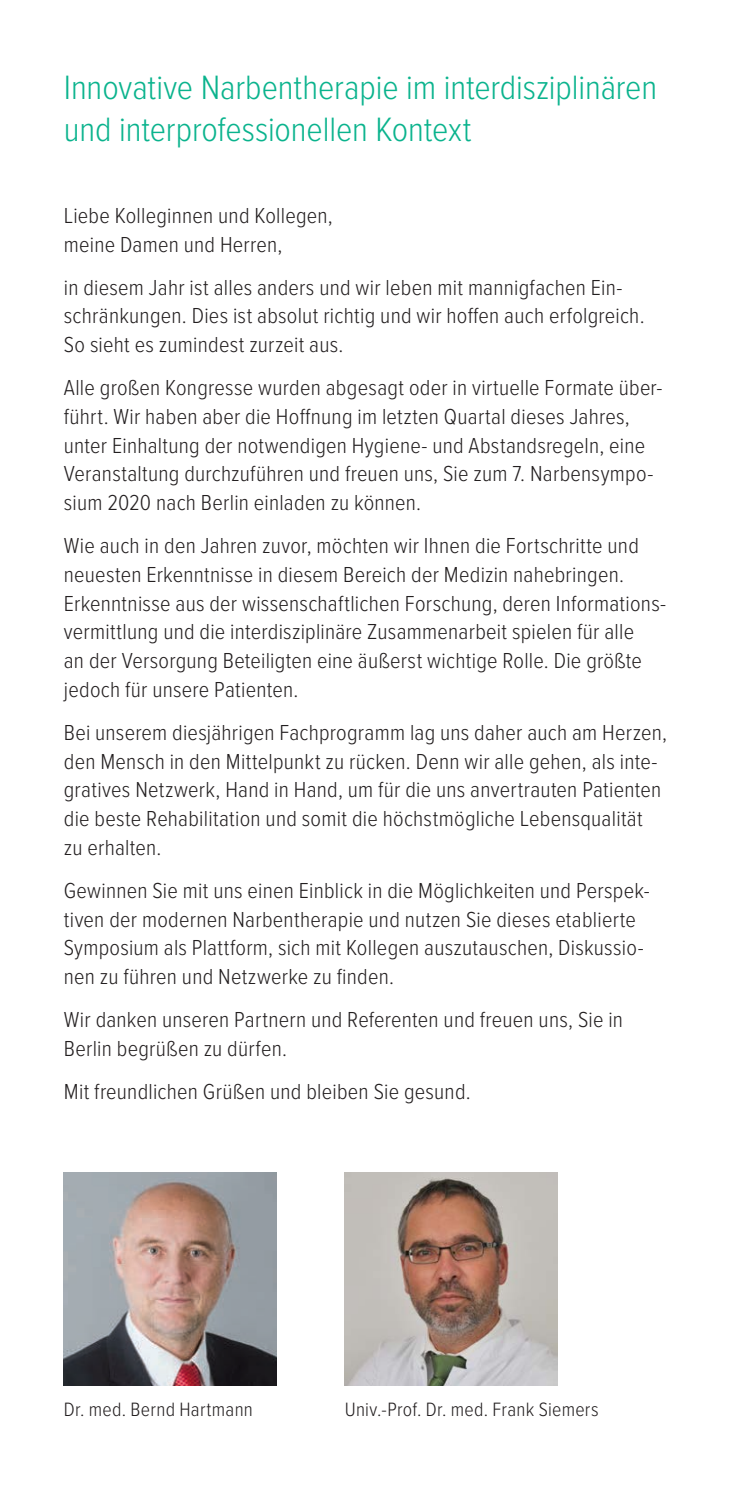
<style>
.page{position:relative;width:745px;height:1489px;background:#fff}
.page>*{position:absolute;margin:0;border:0;box-sizing:border-box;transform-origin:0 0}
.t1{font:300 35px/42.5px "Proxima Nova Cond";letter-spacing:-.005em;color:#0ab38d}
.t2{font:300 22.5px/28.8px "Proxima Nova Cond";letter-spacing:.01em;color:#231f20}
.t3{font:300 20px "Proxima Nova Cond";letter-spacing:.015em;color:#231f20}
</style>
<div class="page">
<img style="left:64px;top:1172px;width:212px;height:213px">
<img style="left:344px;top:1172px;width:213px;height:213px">
<h1 class="t1" style="left:64px;top:64px;width:594px">Innovative Narbentherapie im interdisziplinären und interprofessionellen Kontext</h1>
<p class="t2" style="left:64px;top:200px;width:270px">Liebe Kolleginnen und Kollegen, meine Damen und Herren,</p>
<p class="t2" style="left:64px;top:271px;width:582px">in diesem Jahr ist alles anders und wir leben mit mannigfachen Ein&shy;schränkungen. Dies ist absolut richtig und wir hoffen auch erfolgreich.<br>So sieht es zumindest zurzeit aus.</p>
<p class="t2" style="left:64px;top:372px;width:600px">Alle großen Kongresse wurden abgesagt oder in virtuelle Formate über&shy;führt. Wir haben aber die Hoffnung im letzten Quartal dieses Jahres, unter Einhaltung der notwendigen Hygiene- und Abstandsregeln, eine Veranstaltung durchzuführen und freuen uns, Sie zum 7. Narbensympo&shy;sium 2020 nach Berlin einladen zu können.</p>
<p class="t2" style="left:64px;top:530px;width:602px">Wie auch in den Jahren zuvor, möchten wir Ihnen die Fortschritte und neuesten Erkenntnisse in diesem Bereich der Medizin nahebringen.<br>Erkenntnisse aus der wissenschaftlichen Forschung, deren Informations‑ vermittlung und die interdisziplinäre Zusammenarbeit spielen für alle<br>an der Versorgung Beteiligten eine äußerst wichtige Rolle. Die größte jedoch für unsere Patienten.</p>
<p class="t2" style="left:64px;top:716px;width:604px">Bei unserem diesjährigen Fachprogramm lag uns daher auch am Herzen, den Mensch in den Mittelpunkt zu rücken. Denn wir alle gehen, als inte&shy;gratives Netzwerk, Hand in Hand, um für die uns anvertrauten Patienten die beste Rehabilitation und somit die höchstmögliche Lebensqualität zu erhalten.</p>
<p class="t2" style="left:64px;top:874px;width:587px">Gewinnen Sie mit uns einen Einblick in die Möglichkeiten und Perspek&shy;tiven der modernen Narbentherapie und nutzen Sie dieses etablierte Symposium als Plattform, sich mit Kollegen auszutauschen, Diskussio&shy;nen zu führen und Netzwerke zu finden.</p>
<p class="t2" style="left:64px;top:1004px;width:560px">Wir danken unseren Partnern und Referenten und freuen uns, Sie in<br>Berlin begrüßen zu dürfen.</p>
<p class="t2" style="left:64px;top:1075px;width:408px">Mit freundlichen Grüßen und bleiben Sie gesund.</p>
<p class="t3" style="left:64px;top:1394px;width:190px">Dr. med. Bernd Hartmann</p>
<p class="t3" style="left:344px;top:1394px;width:255px">Univ.-Prof. Dr. med. Frank Siemers</p>
</div>
